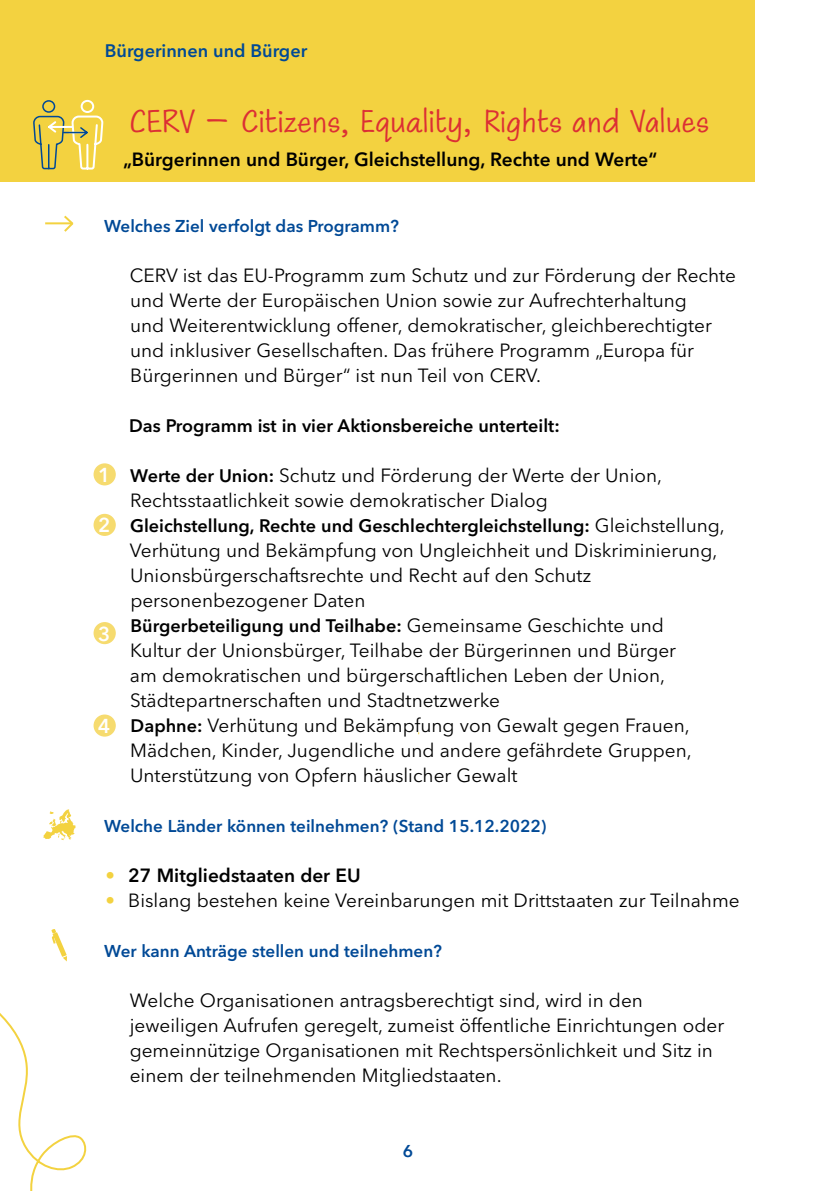
<style>
.page{position:relative;width:840px;height:1191px;background:#fff}
.page>*{position:absolute;margin:0;border:0;box-sizing:border-box;transform-origin:0 0}
.Headline{font:38px "Maku";color:#dc2f34}
.Zahlen_weiß_Kopie{font:600 20px "Avenir Next LT Pro";color:#fff}
.Fließtext{font:19px/25px "Avenir Next LT Pro";color:#000}
.text_bold{font:19px/25px "Avenir Next LT Pro";color:#000}
.Fließtext-2{font:600 19px "Avenir Next LT Pro";color:#000}
.text_bold-2{font:600 18px "Avenir Next LT Pro";color:#000}
.t1{font:600 18px "Avenir Next LT Pro";color:#004996}
.Fragen__Subheadline{font:600 17px "Avenir Next LT Pro";color:#004996}
.s1{font-weight:600;font-size:18px}
.s2{font-weight:400;font-size:19px}
.s3{color:#f3d240}
</style>
<div class="page">
<div style="left:0;top:0;width:754px;height:182px;background:#f3d240"></div>
<div style="left:93px;top:463px;width:23px;height:22px;background:#f6db6f;border-radius:50%"></div>
<svg style="left:0;top:961px;width:87px;height:230px"></svg>
<div style="left:93px;top:514px;width:23px;height:22px;background:#f6db6f;border-radius:50%"></div>
<div style="left:93px;top:622px;width:23px;height:22px;background:#f6db6f;border-radius:50%"></div>
<div style="left:93px;top:714px;width:23px;height:22px;background:#f6db6f;border-radius:50%"></div>
<svg style="left:52px;top:929px;width:15px;height:32px"></svg>
<svg style="left:33px;top:99px;width:71px;height:133px"></svg>
<hr style="left:45px;top:222px;width:27px;height:2px;background:#f3d240">
<svg style="left:43px;top:809px;width:32px;height:31px"></svg>
<p class="t1" style="left:105px;top:39px;width:204px">Bürgerinnen und Bürger</p>
<p class="Headline" style="left:129px;top:96px;width:581px">CERV – Citizens, Equality, Rights and Values</p>
<p class="Fließtext-2" style="left:123px;top:148px;width:535px">„Bürgerinnen und Bürger, Gleichstellung, Rechte und Werte“</p>
<p class="Fragen__Subheadline" style="left:104px;top:215px;width:296px">Welches Ziel verfolgt das Programm?</p>
<p class="Zahlen_weiß_Kopie" style="left:98px;top:463px;width:14px">1</p>
<p class="Zahlen_weiß_Kopie" style="left:98px;top:513px;width:14px">2</p>
<p class="Zahlen_weiß_Kopie" style="left:98px;top:621px;width:14px">3</p>
<p class="Zahlen_weiß_Kopie" style="left:98px;top:714px;width:14px">4</p>
<p class="Fließtext" style="left:130px;top:262px;width:607px">CERV ist das EU-Programm zum Schutz und zur Förderung der Rechte und Werte der Europäischen Union sowie zur Aufrechterhaltung<br>und Weiterentwicklung offener, demokratischer, gleichberechtigter und inklusiver Gesellschaften. Das frü here Programm „Europa fü r<br>Bü rgerinnen und Bü rger“ ist nun Teil von CERV.</p>
<p class="text_bold-2" style="left:129px;top:414px;width:432px">Das Programm ist in vier Aktionsbereiche unterteilt:</p>
<p class="text_bold" style="left:130px;top:462px;width:533px"><span class="s1">Werte der Union:</span> Schutz und Förderung der Werte der Union,<br>Rechtsstaatlichkeit sowie demokratischer Dialog</p>
<p class="text_bold-2" style="left:130px;top:514px;width:595px">Gleichstellung, Rechte und Geschlechtergleichstellung: <span class="s2">Gleichstellung,</span></p>
<p class="text_bold" style="left:130px;top:537px;width:588px">Verhütung und Bekämpfung von Ungleichheit und Diskriminierung,<br>Unionsbü rgerschaftsrechte und Recht auf den Schutz personenbezogener Daten</p>
<p class="text_bold-2" style="left:131px;top:614px;width:534px">Bürgerbeteiligung und Teilhabe: <span class="s2">Gemeinsame Geschichte und</span></p>
<p class="text_bold" style="left:130px;top:637px;width:547px">Kultur der Unionsbü rger, Teilhabe der Bü rgerinnen und Bürger am demokratischen und bü rgerschaftlichen Leben der Union,<br>Städtepartnerschaften und Stadtnetzwerke</p>
<p class="text_bold" style="left:130px;top:712px;width:563px;text-align:justify"><span class="s1">Daphne:</span> Verhütung und Bekämpfung von Gewalt gegen Frauen, Mädchen, Kinder, Jugendliche und andere gefährdete Gruppen, Unterstützung von Opfern häuslicher Gewalt</p>
<p class="Fragen__Subheadline" style="left:104px;top:815px;width:443px">Welche Länder können teilnehmen? (Stand 15.12.2022)</p>
<p class="Fließtext-2" style="left:105px;top:864px;width:256px"><span class="s3">•</span> 27 Mitgliedstaaten der EU</p>
<p class="Fließtext" style="left:105px;top:887px;width:635px"><span class="s3">•</span> Bislang bestehen keine Vereinbarungen mit Drittstaaten zur Teilnahme</p>
<p class="Fragen__Subheadline" style="left:104px;top:940px;width:339px">Wer kann Anträge stellen und teilnehmen?</p>
<p class="Fließtext" style="left:130px;top:987px;width:595px">Welche Organisationen antragsberechtigt sind, wird in den jeweiligen Aufrufen geregelt, zumeist öffentliche Einrichtungen oder gemeinnützige Organisationen mit Rechtspersönlichkeit und Sitz in einem der teilnehmenden Mitgliedstaaten.</p>
<p class="Fragen__Subheadline" style="left:403px;top:1140px;width:12px">6</p>
</div>
